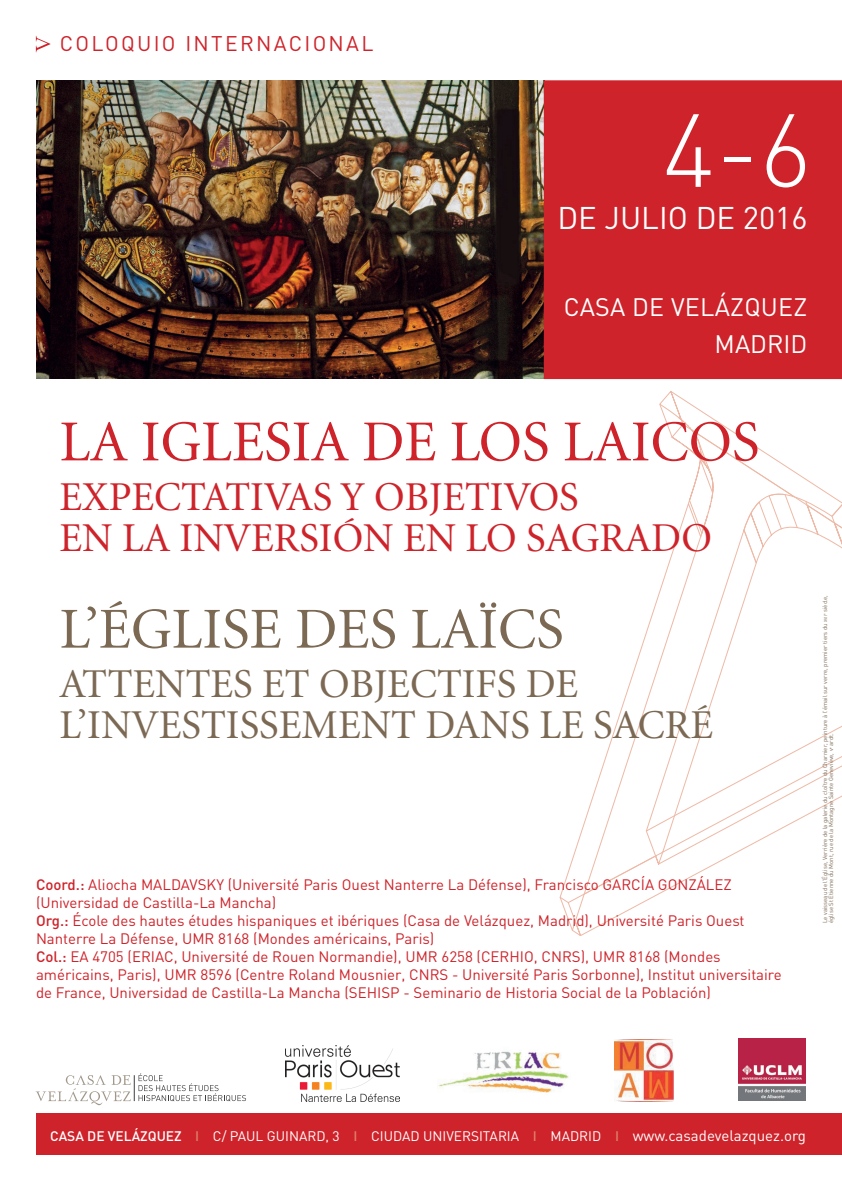
<style>
.page{position:relative;width:842px;height:1191px;background:#fff}
.page>*{position:absolute;margin:0;border:0;box-sizing:border-box;transform-origin:0 0}
.t1{font:300 102px "DIN";color:#fff}
.t2{font:58px "Minion LT";color:#ce232a}
.t3{font:58px "Minion LT";color:#7c6954}
.t4{font:41px/41px "Minion LT";color:#7c6954}
.t5{font:41px/41px "Minion LT";color:#ce232a}
.t6{font:31px "DIN";color:#fff}
.t7{font:25px/36.8px "DIN";letter-spacing:.01em;color:#fff;text-align:right}
.t8{font:21px "DIN";letter-spacing:.11em;color:#ce232a}
.t9{font:15px/18px "DIN";color:#ce232a}
.t10{font:13.7px "DIN";color:#fff}
.t11{font:6px/6px "DIN";color:#7c6954}
.s1{font-weight:500}
.s2{font-size:4.2px}
.s3{font-weight:500;color:#df7f66}
.s4{font-size:15px}
</style>
<div class="page">
<svg style="left:573px;top:726px;width:269px;height:210px"></svg>
<svg style="left:561px;top:903px;width:208px;height:28px"></svg>
<svg style="left:559px;top:379px;width:230px;height:524px"></svg>
<svg style="left:659px;top:391px;width:183px;height:216px"></svg>
<img style="left:36px;top:81px;width:508px;height:297px">
<div style="left:36px;top:1113px;width:806px;height:42px;background:#ce232a"></div>
<div style="left:544px;top:80px;width:298px;height:299px;background:#ce232a"></div>
<svg style="left:36px;top:36px;width:14px;height:16px"></svg>
<div style="left:564px;top:104px;width:249px;height:111px;border:1px solid #ce232a"></div>
<img style="left:285px;top:1045px;width:114px;height:56px">
<img style="left:437px;top:1051px;width:132px;height:42px">
<img style="left:615px;top:1039px;width:58px;height:63px">
<img style="left:738px;top:1038px;width:68px;height:62px">
<svg style="left:36px;top:1073px;width:210px;height:32px"></svg>
<h3 class="t8" style="left:60px;top:31px;width:315px">COLOQUIO INTERNACIONAL</h3>
<h1 class="t1" style="left:662px;top:87px;width:151px">4-6</h1>
<h3 class="t6" style="left:557px;top:199px;width:252px">DE JULIO DE 2016</h3>
<h3 class="t7" style="left:564px;top:288px;width:245px">CASA DE VELÁZQUEZ<br>MADRID</h3>
<h2 class="t2" style="left:60px;top:413px;width:701px">LA IGLESIA DE LOS LAICOS</h2>
<h3 class="t5" style="left:60px;top:478px;width:654px">EXPECTATIVAS Y OBJETIVOS<br>EN LA INVERSIÓN EN LO SAGRADO</h3>
<h2 class="t3" style="left:60px;top:600px;width:506px">L’ÉGLISE DES LAÏCS</h2>
<h3 class="t4" style="left:60px;top:665px;width:655px">ATTENTES ET OBJECTIFS DE<br>L’INVESTISSEMENT DANS LE SACRÉ</h3>
<p class="t9" style="left:36px;top:875px;width:747px"><span class="s1">Coord.:</span> Aliocha MALDAVSKY (Université Paris Ouest Nanterre La Défense), Francisco GARCÍA GONZÁLEZ (Universidad de Castilla-La Mancha)<br><span class="s1">Org.:</span> École des hautes études hispaniques et ibériques (Casa de Velázquez, Madrid), Université Paris Ouest Nanterre La Défense, UMR 8168 (Mondes américains, Paris)<br><span class="s1">Col.:</span> EA 4705 (ERIAC, Université de Rouen Normandie), UMR 6258 (CERHIO, CNRS), UMR 8168 (Mondes américains, Paris), UMR 8596 (Centre Roland Mousnier, CNRS - Université Paris Sorbonne), Institut universitaire de France, Universidad de Castilla-La Mancha (SEHISP - Seminario de Historia Social de la Población)</p>
<p class="t11" style="left:822px;top:923px;width:329px;rotate:-90deg">Le vaisseau de l’Église, Verrière de la galerie du cloître du Charnier, peinture à l’émail sur verre, premier tiers du <span class="s2">xvii</span><sup>e</sup> siècle, église St Étienne du Mont, rue de la Montagne Sainte Geneviève, v<sup>e</sup> ardt.</p>
<p class="t10" style="left:50px;top:1127px;width:757px"><span class="s1">CASA DE VELÁZQUEZ</span> <span class="s3">I</span> C/ PAUL GUINARD, 3 <span class="s3">I</span> CIUDAD UNIVERSITARIA <span class="s3">I</span> MADRID <span class="s3">I</span> <span class="s4">www.casadevelazquez.org</span></p>
</div>
